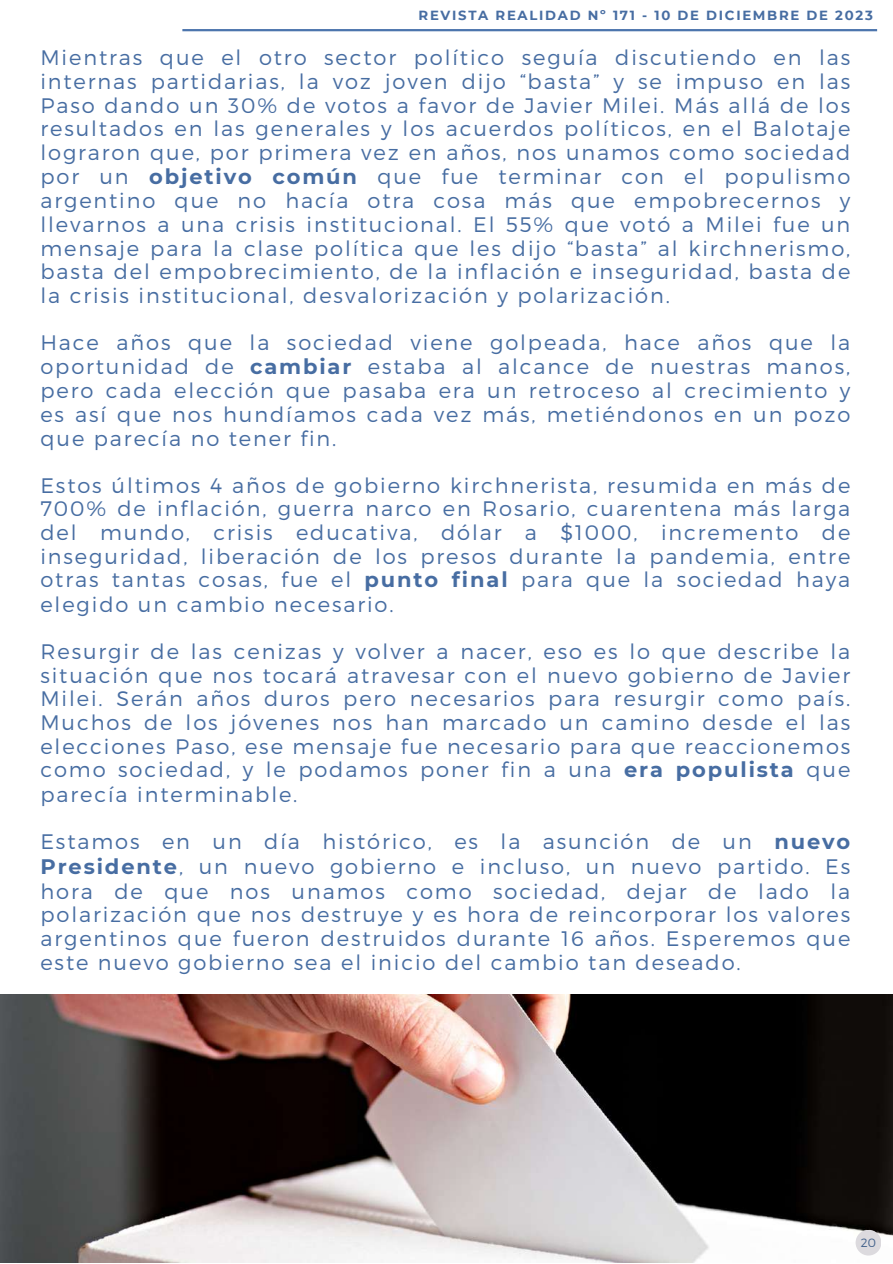
<style>
.page{position:relative;width:893px;height:1264px;background:#fff}
.page>*{position:absolute;margin:0;border:0;box-sizing:border-box;transform-origin:0 0}
.t1{font:300 21px/23.9px "Montserrat";letter-spacing:.09em;color:#476da2;text-align:justify}
.t2{font:700 13.2px "Montserrat";letter-spacing:.13em;color:#476da2}
.t3{font:300 12px "Montserrat";color:#42618b}
.s1{font-weight:700}
</style>
<div class="page">
<img style="left:0;top:994px;width:892px;height:268px">
<div style="left:855px;top:1229px;width:26px;height:26px;background:#dcdade;border-radius:50%"></div>
<hr style="left:182px;top:29px;width:695px;height:2px;background:#4c75ad">
<p class="t2" style="left:418px;top:8px;width:455px">REVISTA REALIDAD Nº 171 - 10 DE DICIEMBRE DE 2023</p>
<p class="t1" style="left:40px;top:45px;width:811px">Mientras que el otro sector político seguía discutiendo en las internas partidarias, la voz joven dijo “basta” y se impuso en las Paso dando un 30% de votos a favor de Javier Milei. Más allá de los resultados en las generales y los acuerdos políticos, en el Balotaje lograron que, por primera vez en años, nos unamos como sociedad por un <span class="s1">objetivo común</span> que fue terminar con el populismo argentino que no hacía otra cosa más que empobrecernos y llevarnos a una crisis institucional. El 55% que votó a Milei fue un mensaje para la clase política que les dijo “basta” al kirchnerismo, basta del empobrecimiento, de la inflación e inseguridad, basta de la crisis institucional, desvalorización y polarización.</p>
<p class="t1" style="left:40px;top:329px;width:811px">Hace años que la sociedad viene golpeada, hace años que la oportunidad de <span class="s1">cambiar</span> estaba al alcance de nuestras manos, pero cada elección que pasaba era un retroceso al crecimiento y es así que nos hundíamos cada vez más, metiéndonos en un pozo que parecía no tener fin.</p>
<p class="t1" style="left:40px;top:472px;width:811px">Estos últimos 4 años de gobierno kirchnerista, resumida en más de 700% de inflación, guerra narco en Rosario, cuarentena más larga del mundo, crisis educativa, dólar a $1000, incremento de inseguridad, liberación de los presos durante la pandemia, entre otras tantas cosas, fue el <span class="s1">punto final</span> para que la sociedad haya elegido un cambio necesario.</p>
<p class="t1" style="left:40px;top:638px;width:811px">Resurgir de las cenizas y volver a nacer, eso es lo que describe la situación que nos tocará atravesar con el nuevo gobierno de Javier Milei. Serán años duros pero necesarios para resurgir como país.<br>Muchos de los jóvenes nos han marcado un camino desde el las elecciones Paso, ese mensaje fue necesario para que reaccionemos como sociedad, y le podamos poner fin a una <span class="s1">era populista</span> que parecía interminable.</p>
<p class="t1" style="left:40px;top:828px;width:811px">Estamos en un día histórico, es la asunción de un <span class="s1">nuevo Presidente</span>, un nuevo gobierno e incluso, un nuevo partido. Es hora de que nos unamos como sociedad, dejar de lado la polarización que nos destruye y es hora de reincorporar los valores argentinos que fueron destruidos durante 16 años. Esperemos que este nuevo gobierno sea el inicio del cambio tan deseado.</p>
<p class="t3" style="left:860px;top:1234px;width:17px">20</p>
</div>
